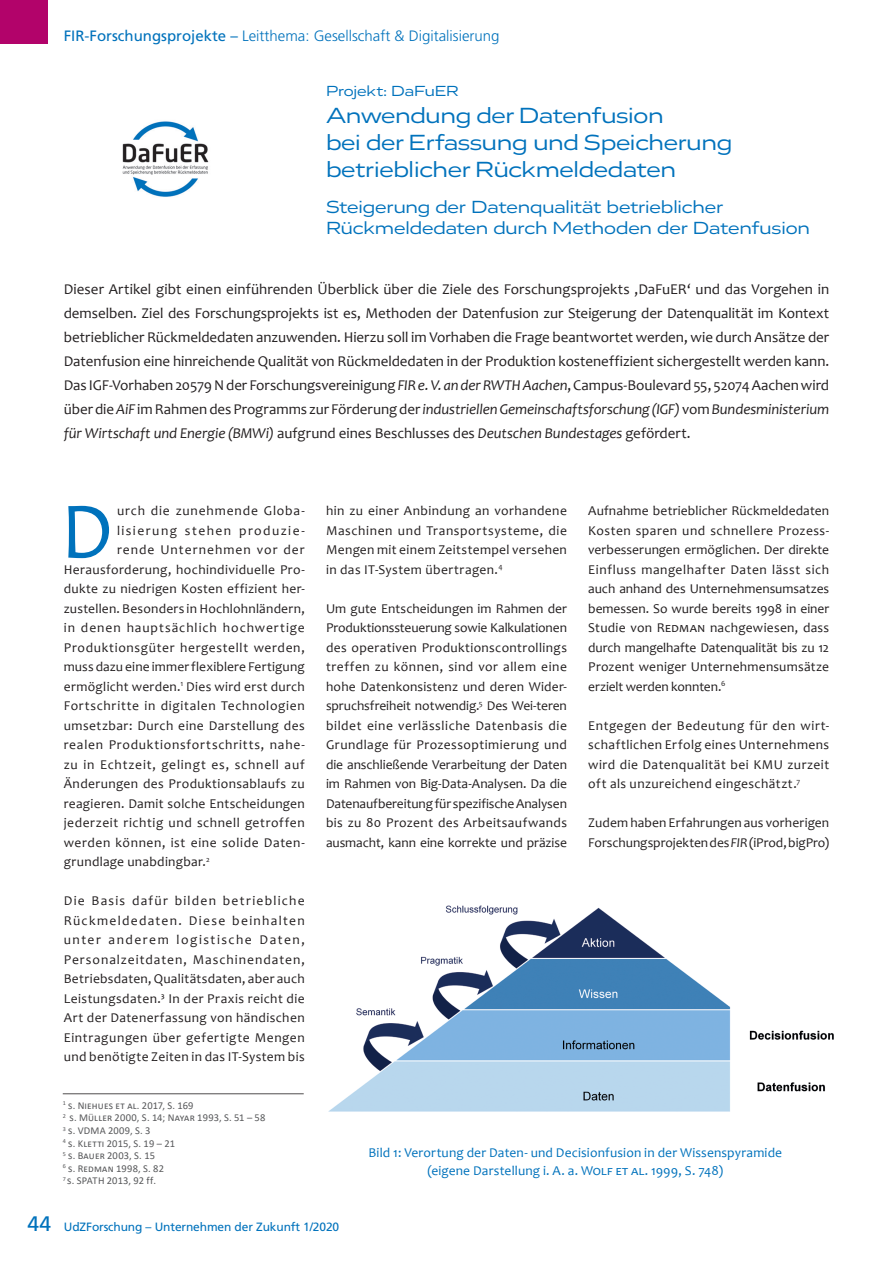
<style>
.page{position:relative;width:893px;height:1263px;background:#fff}
.page>*{position:absolute;margin:0;border:0;box-sizing:border-box;transform-origin:0 0}
.UdZ_Literaturangabe{font:81px "Candara";color:#0072bc}
.t1{font:22.5px "Vito Wide";letter-spacing:-.01em;color:#0072bc}
.t2{font:18px/21.6px "Vito Wide";letter-spacing:-.005em;color:#0072bc}
.UdZ_Abtract{font:15px/24px "Candara";letter-spacing:-.005em;color:#231f20;text-align:justify}
.t3{font:300 15px "Frutiger";color:#0072bc}
.t4{font:15px "Vito Wide";letter-spacing:-.01em;color:#0072bc}
.UdZ_Literaturangabe-2{font:13.5px/19.5px "Candara";letter-spacing:.03em;color:#231f20;text-align:justify}
.UdZ_Bildunterschrift{font:13.5px/18px "Candara";letter-spacing:.01em;color:#0072bc;text-align:center}
.UdZ_Literaturangabe-3{font:13.5px/19.5px "Candara";letter-spacing:.005em;color:#231f20}
.UdZ_Literaturangabe-4{font:13.5px "Candara";letter-spacing:.05em;color:#231f20}
.UdZ_Literaturangabe-5{font:13.5px "Candara";letter-spacing:.055em;color:#231f20}
.UdZ_Literaturangabe-6{font:13.5px "Candara";letter-spacing:.01em;color:#231f20}
.UdZ_Literaturangabe-7{font:13.5px "Candara";letter-spacing:.07em;color:#231f20}
.UdZ_Literaturangabe-8{font:13.5px "Candara";letter-spacing:.105em;color:#231f20}
.UdZ_Literaturangabe-9{font:13.5px "Candara";letter-spacing:.065em;color:#231f20}
.UdZ_Literaturangabe-10{font:13.5px "Candara";letter-spacing:.075em;color:#231f20}
.t5{font:12px "Frutiger";letter-spacing:-.01em;color:#0072bc}
.UdZ_Literaturangabe-11{font:10.5px "Calibri";letter-spacing:.015em;color:#57585a}
.s1{font-weight:400}
.s2{font-style:italic}
.s3{font-size:21px}
</style>
<div class="page">
<div style="left:0;top:0;width:47px;height:43px;background:#b2036a"></div>
<hr style="left:63px;top:1093px;width:241px;height:1px;background:#231f20">
<img style="left:122px;top:121px;width:87px;height:76px">
<img style="left:328px;top:905px;width:506px;height:207px">
<p class="t3" style="left:64px;top:28px;width:437px"><span class="s1">FIR-Forschungsprojekte –</span> Leitthema: Gesellschaft &amp; Digitalisierung</p>
<p class="t4" style="left:326px;top:82px;width:134px">Projekt: DaFuER</p>
<p class="t1" style="left:326px;top:102px;width:339px">Anwendung der Datenfusion</p>
<p class="t1" style="left:326px;top:129px;width:408px">bei der Erfassung und Speicherung</p>
<p class="t1" style="left:326px;top:156px;width:351px">betrieblicher Rückmeldedaten</p>
<p class="t2" style="left:326px;top:196px;width:485px">Steigerung der Datenqualität betrieblicher<br>Rückmeldedaten durch Methoden der Datenfusion</p>
<p class="UdZ_Abtract" style="left:64px;top:277px;width:767px">Dieser Artikel gibt einen einführenden Überblick über die Ziele des Forschungsprojekts ‚DaFuER‘ und das Vorgehen in demselben. Ziel des Forschungsprojekts ist es, Methoden der Datenfusion zur Steigerung der Datenqualität im Kontext betrieblicher Rückmeldedaten anzuwenden. Hierzu soll im Vorhaben die Frage beantwortet werden, wie durch Ansätze der Datenfusion eine hinreichende Qualität von Rückmeldedaten in der Produktion kosteneffizient sichergestellt werden kann.<br>Das IGF-Vorhaben 20579 N der Forschungsvereinigung <span class="s2">FIR e. V. an der RWTH Aachen</span>, Campus-Boulevard 55, 52074 Aachen wird über die <span class="s2">AiF</span> im Rahmen des Programms zur Förderung der <span class="s2">industriellen Gemeinschaftsforschung (IGF)</span> vom <span class="s2">Bundesministerium für Wirtschaft und Energie (BMWi)</span> aufgrund eines Beschlusses des <span class="s2">Deutschen Bundestages</span> gefördert.</p>
<p class="UdZ_Literaturangabe-9" style="left:117px;top:502px;width:189px">urch die zunehmende Globa-</p>
<p class="UdZ_Literaturangabe-8" style="left:117px;top:522px;width:189px">lisierung stehen produzie-</p>
<p class="UdZ_Literaturangabe-10" style="left:117px;top:541px;width:189px">rende Unternehmen vor der</p>
<p class="UdZ_Literaturangabe-2" style="left:64px;top:559px;width:242px">Herausforderung, hochindividuelle Pro-</p>
<p class="UdZ_Literaturangabe-2" style="left:64px;top:579px;width:242px">dukte zu niedrigen Kosten effizient her-</p>
<p class="UdZ_Literaturangabe-2" style="left:64px;top:598px;width:242px">zustellen. Besonders in Hochlohnländern,</p>
<p class="UdZ_Literaturangabe-7" style="left:64px;top:619px;width:242px">in denen hauptsächlich hochwertige</p>
<p class="UdZ_Literaturangabe-4" style="left:64px;top:639px;width:242px">Produktionsgüter hergestellt werden,</p>
<p class="UdZ_Literaturangabe-6" style="left:64px;top:658px;width:242px">muss dazu eine immer flexiblere Fertigung</p>
<p class="UdZ_Literaturangabe-2" style="left:64px;top:676px;width:242px">ermöglicht werden.<sup>1</sup> Dies wird erst durch</p>
<p class="UdZ_Literaturangabe-4" style="left:64px;top:697px;width:242px">Fortschritte in digitalen Technologien</p>
<p class="UdZ_Literaturangabe-2" style="left:64px;top:715px;width:242px">umsetzbar: Durch eine Darstellung des</p>
<p class="UdZ_Literaturangabe-5" style="left:64px;top:736px;width:242px">realen Produktionsfortschritts, nahe-</p>
<p class="UdZ_Literaturangabe-5" style="left:64px;top:756px;width:242px">zu in Echtzeit, gelingt es, schnell auf</p>
<p class="UdZ_Literaturangabe-2" style="left:64px;top:774px;width:242px">Änderungen des Produktionsablaufs zu</p>
<p class="UdZ_Literaturangabe-2" style="left:64px;top:793px;width:242px">reagieren. Damit solche Entscheidungen</p>
<p class="UdZ_Literaturangabe-2" style="left:64px;top:813px;width:242px">jederzeit richtig und schnell getroffen</p>
<p class="UdZ_Literaturangabe-2" style="left:64px;top:832px;width:242px">werden können, ist eine solide Daten-</p>
<p class="UdZ_Literaturangabe-2" style="left:64px;top:852px;width:148px">grundlage unabdingbar.<sup>2</sup></p>
<p class="UdZ_Literaturangabe-2" style="left:64px;top:891px;width:242px">Die Basis dafür bilden betriebliche Rückmeldedaten. Diese beinhalten unter anderem logistische Daten, Personalzeitdaten, Maschinendaten, Betriebsdaten, Qualitätsdaten, aber auch Leistungsdaten.³ In der Praxis reicht die Art der Datenerfassung von händischen Eintragungen über gefertigte Mengen und benötigte Zeiten in das IT-System bis</p>
<p class="UdZ_Literaturangabe" style="left:61px;top:480px;width:54px">D</p>
<p class="UdZ_Literaturangabe-2" style="left:326px;top:501px;width:242px">hin zu einer Anbindung an vorhandene Maschinen und Transportsysteme, die Mengen mit einem Zeitstempel versehen in das IT-System übertragen.<sup>4</sup></p>
<p class="UdZ_Literaturangabe-2" style="left:326px;top:598px;width:242px">Um gute Entscheidungen im Rahmen der Produktionssteuerung sowie Kalkulationen des operativen Produktionscontrollings treffen zu können, sind vor allem eine hohe Datenkonsistenz und deren Wider&shy;spruchsfreiheit notwendig.<sup>5</sup> Des Wei-teren bildet eine verlässliche Datenbasis die Grundlage für Prozessoptimierung und die anschließende Verarbeitung der Daten im Rahmen von Big-Data-Analysen. Da die Datenaufbereitung für spezifische Analysen bis zu 80 Prozent des Arbeitsaufwands ausmacht, kann eine korrekte und präzise</p>
<p class="UdZ_Literaturangabe-2" style="left:588px;top:501px;width:242px">Aufnahme betrieblicher Rückmeldedaten Kosten sparen und schnellere Prozess&shy;verbesserungen ermöglichen. Der direkte Einfluss mangelhafter Daten lässt sich auch anhand des Unternehmensumsatzes bemessen. So wurde bereits 1998 in einer Studie von Redman nachgewiesen, dass durch mangelhafte Datenqualität bis zu 12<br>Prozent weniger Unternehmensumsätze erzielt werden konnten.<sup>6</sup></p>
<p class="UdZ_Literaturangabe-2" style="left:588px;top:715px;width:242px">Entgegen der Bedeutung für den wirt&shy;schaftlichen Erfolg eines Unternehmens wird die Datenqualität bei KMU zurzeit oft als unzureichend eingeschätzt.<sup>7</sup></p>
<p class="UdZ_Literaturangabe-3" style="left:588px;top:813px;width:242px">Zudem haben Erfahrungen aus vorherigen<br>Forschungsprojekten des <span class="s2">FIR</span> (iProd, bigPro)</p>
<p class="UdZ_Literaturangabe-11" style="left:63px;top:1098px;width:132px"><sup>1</sup> s. Niehues et al. 2017, S. 169</p>
<p class="UdZ_Literaturangabe-11" style="left:63px;top:1111px;width:204px"><sup>2</sup> s. Müller 2000, S. 14; Nayar 1993, S. 51 – 58</p>
<p class="UdZ_Literaturangabe-11" style="left:63px;top:1123px;width:89px"><sup>3</sup> s. VDMA 2009, S. 3</p>
<p class="UdZ_Literaturangabe-11" style="left:63px;top:1136px;width:114px"><sup>4</sup> s. Kletti 2015, S. 19 – 21</p>
<p class="UdZ_Literaturangabe-11" style="left:63px;top:1148px;width:94px"><sup>5</sup> s. Bauer 2003, S. 15</p>
<p class="UdZ_Literaturangabe-11" style="left:63px;top:1161px;width:103px"><sup>6</sup> s. Redman 1998, S. 82</p>
<p class="UdZ_Literaturangabe-11" style="left:63px;top:1174px;width:95px"><sup>7</sup> s. SPATH 2013, 92 ff.</p>
<p class="t5" style="left:28px;top:1220px;width:313px"><span class="s3">44</span> UdZForschung – Unternehmen der Zukunft 1/2020</p>
<p class="UdZ_Bildunterschrift" style="left:368px;top:1143px;width:415px">Bild 1: Verortung der Daten- und Decisionfusion in der Wissenspyramide (eigene Darstellung i. A. a. Wolf et al. 1999, S. 748)</p>
</div>
